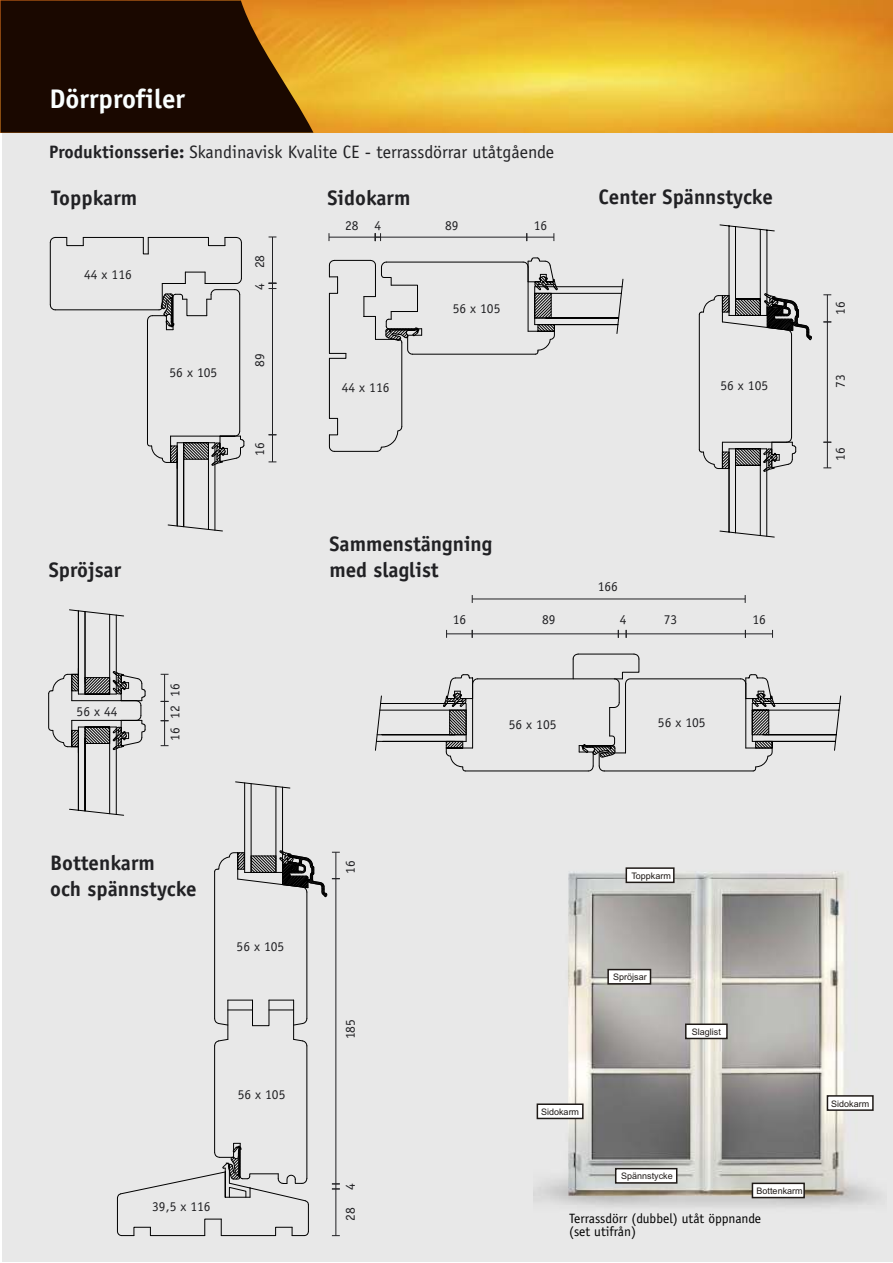
<style>
.page{position:relative;width:893px;height:1263px;background:#fff}
.page>*{position:absolute;margin:0;border:0;box-sizing:border-box;transform-origin:0 0}
.t1{font:700 27px "Officina Sans Std";color:#faffff}
.t2{font:700 21px/25.7px "Officina Sans Std";color:#212124}
.t3{font:18px "Officina Sans Std";color:#212124}
.t4{font:13.5px "Officina Sans Std";color:#212124}
.t5{font:13.5px/13.5px "Officina Sans Std";color:#000}
.t6{font:9px "Arial";color:#1f1a17}
.s1{font-weight:700}
</style>
<div class="page">
<div style="left:2px;top:114px;width:890px;height:1148px;background:#e8e8e8"></div>
<hr style="left:827px;top:322px;width:1px;height:120px;background:#212124">
<svg style="left:823px;top:442px;width:8px;height:27px"></svg>
<svg style="left:823px;top:295px;width:8px;height:28px"></svg>
<svg style="left:698px;top:224px;width:114px;height:314px"></svg>
<hr style="left:272px;top:237px;width:1px;height:46px;background:#212124">
<hr style="left:272px;top:283px;width:1px;height:152px;background:#212124">
<svg style="left:269px;top:283px;width:7px;height:6px"></svg>
<svg style="left:269px;top:434px;width:7px;height:29px"></svg>
<hr style="left:55px;top:309px;width:104px;height:1px;background:#000">
<hr style="left:83px;top:237px;width:60px;height:1px;background:#000">
<hr style="left:50px;top:242px;width:1px;height:63px;background:#000">
<svg style="left:49px;top:236px;width:35px;height:11px"></svg>
<svg style="left:49px;top:304px;width:7px;height:7px"></svg>
<svg style="left:142px;top:236px;width:103px;height:296px"></svg>
<hr style="left:626px;top:634px;width:119px;height:1px;background:#212124">
<svg style="left:745px;top:630px;width:28px;height:8px"></svg>
<hr style="left:472px;top:634px;width:146px;height:1px;background:#212124">
<svg style="left:618px;top:630px;width:9px;height:8px"></svg>
<svg style="left:446px;top:630px;width:27px;height:8px"></svg>
<hr style="left:472px;top:599px;width:273px;height:1px;background:#212124">
<svg style="left:375px;top:653px;width:467px;height:119px"></svg>
<hr style="left:329px;top:237px;width:46px;height:1px;background:#212124">
<hr style="left:375px;top:237px;width:152px;height:1px;background:#212124">
<svg style="left:375px;top:233px;width:6px;height:8px"></svg>
<svg style="left:526px;top:233px;width:29px;height:8px"></svg>
<hr style="left:401px;top:343px;width:1px;height:84px;background:#000">
<hr style="left:329px;top:358px;width:1px;height:60px;background:#000">
<hr style="left:329px;top:293px;width:1px;height:60px;background:#000">
<svg style="left:328px;top:352px;width:19px;height:7px"></svg>
<svg style="left:328px;top:259px;width:10px;height:35px"></svg>
<hr style="left:334px;top:260px;width:37px;height:1px;background:#000">
<svg style="left:328px;top:417px;width:10px;height:35px"></svg>
<svg style="left:363px;top:257px;width:261px;height:98px"></svg>
<svg style="left:376px;top:426px;width:27px;height:26px"></svg>
<hr style="left:334px;top:451px;width:43px;height:1px;background:#000">
<svg style="left:48px;top:609px;width:292px;height:628px"></svg>
<img style="left:534px;top:871px;width:346px;height:336px">
<svg style="left:625px;top:867px;width:50px;height:17px"></svg>
<svg style="left:684px;top:1023px;width:44px;height:17px"></svg>
<svg style="left:826px;top:1094px;width:48px;height:17px"></svg>
<svg style="left:536px;top:1103px;width:48px;height:17px"></svg>
<svg style="left:607px;top:968px;width:45px;height:17px"></svg>
<svg style="left:614px;top:1167px;width:64px;height:17px"></svg>
<svg style="left:751px;top:1182px;width:55px;height:17px"></svg>
<img style="left:0;top:1px;width:892px;height:132px">
<svg style="left:1px;top:1px;width:312px;height:132px"></svg>
<h1 class="t1" style="left:50px;top:89px;width:137px">Dörrprofiler</h1>
<h3 class="t3" style="left:49px;top:145px;width:506px"><span class="s1">Produktionsserie:</span> Skandinavisk Kvalite CE - terrassdörrar utåtgående</h3>
<h2 class="t2" style="left:51px;top:187px;width:87px">Toppkarm</h2>
<h2 class="t2" style="left:327px;top:187px;width:84px">Sidokarm</h2>
<p class="t4" style="left:84px;top:269px;width:49px">44 x 116</p>
<p class="t4" style="left:170px;top:367px;width:49px">56 x 105</p>
<p class="t4" style="left:254px;top:268px;width:15px;rotate:-90deg">28</p>
<p class="t4" style="left:254px;top:290px;width:8px;rotate:-90deg">4</p>
<p class="t4" style="left:254px;top:367px;width:15px;rotate:-90deg">89</p>
<p class="t4" style="left:254px;top:456px;width:15px;rotate:-90deg">16</p>
<h2 class="t2" style="left:49px;top:559px;width:74px">Spröjsar</h2>
<p class="t4" style="left:345px;top:220px;width:37px">28 4</p>
<p class="t4" style="left:445px;top:220px;width:15px">89</p>
<p class="t4" style="left:534px;top:220px;width:15px">16</p>
<p class="t4" style="left:342px;top:382px;width:49px">44 x 116</p>
<p class="t4" style="left:453px;top:303px;width:49px">56 x 105</p>
<h2 class="t2" style="left:329px;top:534px;width:164px">Sammenstängning med slaglist</h2>
<h2 class="t2" style="left:598px;top:187px;width:176px">Center Spännstycke</h2>
<p class="t4" style="left:835px;top:315px;width:15px;rotate:-90deg">16</p>
<p class="t4" style="left:720px;top:380px;width:49px">56 x 105</p>
<p class="t4" style="left:835px;top:387px;width:15px;rotate:-90deg">73</p>
<p class="t4" style="left:598px;top:581px;width:22px">166</p>
<p class="t4" style="left:835px;top:461px;width:15px;rotate:-90deg">16</p>
<p class="t4" style="left:77px;top:706px;width:42px">56 x 44</p>
<p class="t4" style="left:170px;top:696px;width:15px;rotate:-90deg">16</p>
<p class="t4" style="left:170px;top:719px;width:15px;rotate:-90deg">12</p>
<p class="t4" style="left:170px;top:741px;width:15px;rotate:-90deg">16</p>
<h2 class="t2" style="left:50px;top:853px;width:148px">Bottenkarm<br>och spännstycke</h2>
<p class="t4" style="left:237px;top:941px;width:49px">56 x 105</p>
<p class="t4" style="left:238px;top:1089px;width:49px">56 x 105</p>
<p class="t4" style="left:152px;top:1201px;width:60px">39,5 x 116</p>
<p class="t4" style="left:345px;top:874px;width:15px;rotate:-90deg">16</p>
<p class="t4" style="left:345px;top:1039px;width:22px;rotate:-90deg">185</p>
<p class="t4" style="left:345px;top:1190px;width:8px;rotate:-90deg">4</p>
<p class="t4" style="left:345px;top:1221px;width:15px;rotate:-90deg">28</p>
<p class="t4" style="left:453px;top:614px;width:15px">16</p>
<p class="t4" style="left:542px;top:614px;width:15px">89</p>
<p class="t4" style="left:620px;top:614px;width:8px">4</p>
<p class="t4" style="left:664px;top:614px;width:15px">73</p>
<p class="t4" style="left:752px;top:614px;width:15px">16</p>
<p class="t4" style="left:509px;top:719px;width:49px">56 x 105</p>
<p class="t4" style="left:658px;top:717px;width:49px">56 x 105</p>
<p class="t6" style="left:631px;top:872px;width:41px">Toppkarm</p>
<p class="t6" style="left:541px;top:1108px;width:40px">Sidokarm</p>
<p class="t6" style="left:613px;top:974px;width:35px">Spröjsar</p>
<p class="t6" style="left:692px;top:1028px;width:31px">Slaglist</p>
<p class="t6" style="left:621px;top:1173px;width:53px">Spännstycke</p>
<p class="t6" style="left:757px;top:1187px;width:48px">Bottenkarm</p>
<p class="t5" style="left:569px;top:1213px;width:194px">Terrassdörr (dubbel) utåt öppnande (set utifrån)</p>
<p class="t6" style="left:831px;top:1100px;width:40px">Sidokarm</p>
</div>
